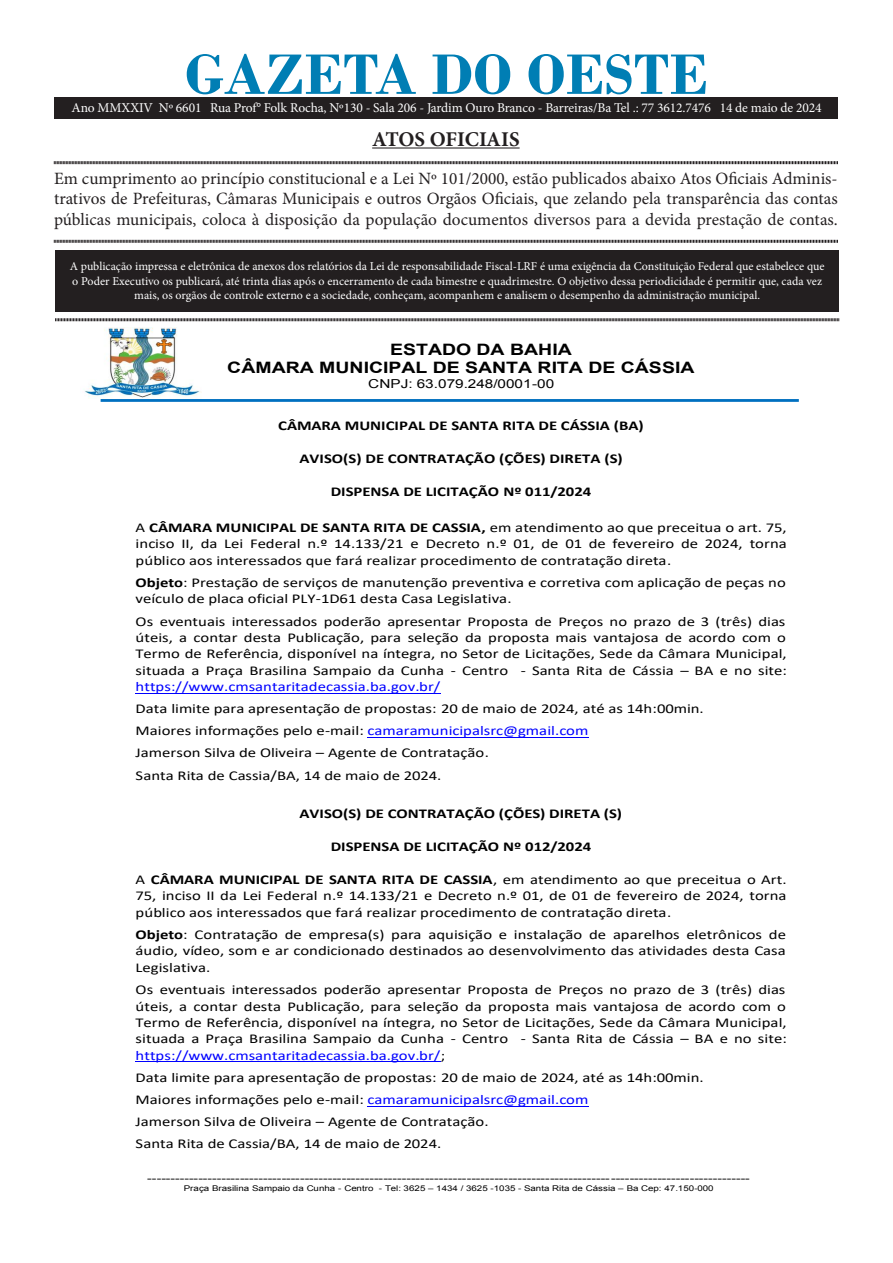
<style>
.page{position:relative;width:893px;height:1263px;background:#fff}
.page>*{position:absolute;margin:0;border:0;box-sizing:border-box;transform-origin:0 0}
.t1{font:700 60px "Bodoni";color:#007eb4}
.t2{font:700 21px "Minion Pro";letter-spacing:-.005em;color:#231f20}
.t3{font:17.25px/20.7px "Minion Pro";color:#231f20;text-align:justify}
.t4{font:700 15.75px/18px "Arial";letter-spacing:.005em;color:#000;scale:1.24 1}
.t5{font:13.5px/16.5px "Calibri";color:#000;text-align:justify;scale:1.24 1}
.t6{font:700 13.5px "Calibri";color:#000;scale:1.24 1}
.t7{font:13.5px "Minion Pro";letter-spacing:-.01em;color:#fff}
.t8{font:12.3px "Arial";letter-spacing:.005em;color:#000;scale:1.24 1}
.t9{font:12px/14.4px "Minion Pro";color:#fff;text-align:center}
.t10{font:11.25px "Arial";color:#000;scale:1.24 1}
.t11{font:7.8px "Arial";letter-spacing:-.01em;color:#000;scale:1.24 1}
.s1{font-weight:700}
.s2{color:#00f}
</style>
<div class="page">
<div style="left:55px;top:250px;width:784px;height:61px;background:#231f20"></div>
<hr style="left:372px;top:147px;width:148px;height:2px;background:#231f20">
<svg style="left:54px;top:161px;width:784px;height:4px;background:#908e8e"></svg>
<svg style="left:54px;top:239px;width:784px;height:4px;background:#908e8e"></svg>
<svg style="left:55px;top:318px;width:784px;height:4px;background:#908e8e"></svg>
<div style="left:54px;top:98px;width:784px;height:20px;background:#231f20"></div>
<img style="left:85px;top:328px;width:117px;height:71px">
<hr style="left:101px;top:399px;width:698px;height:3px;background:#0070c0">
<hr style="left:136px;top:693px;width:305px;height:1px;background:#00f">
<hr style="left:367px;top:737px;width:221px;height:1px;background:#00f">
<hr style="left:136px;top:1061px;width:305px;height:1px;background:#00f">
<hr style="left:367px;top:1105px;width:221px;height:1px;background:#00f">
<p class="t1" style="left:185px;top:39px;width:525px">GAZETA DO OESTE</p>
<p class="t2" style="left:372px;top:124px;width:149px">ATOS OFICIAIS</p>
<p class="t3" style="left:54px;top:168px;width:785px">Em cumprimento ao princípio constitucional e a Lei Nº 101/2000, estão publicados abaixo Atos Oficiais Adminis&shy;trativos de Prefeituras, Câmaras Municipais e outros Orgãos Oficiais, que zelando pela transparência das contas públicas municipais, coloca à disposição da população documentos diversos para a devida prestação de contas.</p>
<p class="t9" style="left:70px;top:259px;width:756px">A publicação impressa e eletrônica de anexos dos relatórios da Lei de responsabilidade Fiscal-LRF é uma exigência da Constituição Federal que estabelece que o Poder Executivo os publicará, até trinta dias após o encerramento de cada bimestre e quadrimestre. O objetivo dessa periodicidade é permitir que, cada vez mais, os orgãos de controle externo e a sociedade, conheçam, acompanhem e analisem o desempenho da administração municipal.</p>
<p class="t7" style="left:72px;top:98px;width:751px">Ano MMXXIV Nº 6601 Rua Prof° Folk Rocha, Nº130 - Sala 206 - Jardim Ouro Branco - Barreiras/Ba Tel .: 77 3612.7476 14 de maio de 2024</p>
<p class="t4" style="left:227px;top:341px;width:378px;text-indent:163px">ESTADO DA BAHIA<br>CÂMARA MUNICIPAL DE SANTA RITA DE CÁSSIA</p>
<p class="t8" style="left:368px;top:376px;width:151px">CNPJ: 63.079.248/0001-00</p>
<p class="t6" style="left:278px;top:416px;width:296px">CÂMARA MUNICIPAL DE SANTA RITA DE CÁSSIA (BA)</p>
<p class="t6" style="left:300px;top:449px;width:262px">AVISO(S) DE CONTRATAÇÃO (ÇÕES) DIRETA (S)</p>
<p class="t6" style="left:331px;top:482px;width:212px">DISPENSA DE LICITAÇÃO Nº 011/2024</p>
<p class="t5" style="left:136px;top:519px;width:527px">A <span class="s1">CÂMARA MUNICIPAL DE SANTA RITA DE CASSIA,</span> em atendimento ao que preceitua o art. 75, inciso II, da Lei Federal n.º 14.133/21 e Decreto n.º 01, de 01 de fevereiro de 2024, torna público aos interessados que fará realizar procedimento de contratação direta.</p>
<p class="t5" style="left:136px;top:574px;width:526px"><span class="s1">Objeto</span>: Prestação de serviços de manutenção preventiva e corretiva com aplicação de peças no veículo de placa oficial PLY-1D61 desta Casa Legislativa.</p>
<p class="t5" style="left:136px;top:612px;width:527px">Os eventuais interessados poderão apresentar Proposta de Preços no prazo de 3 (três) dias úteis, a contar desta Publicação, para seleção da proposta mais vantajosa de acordo com o Termo de Referência, disponível na íntegra, no Setor de Licitações, Sede da Câmara Municipal, situada a Praça Brasilina Sampaio da Cunha - Centro - Santa Rita de Cássia – BA e no site: <span class="s2">https://www.cmsantaritadecassia.ba.gov.br/</span></p>
<p class="t5" style="left:136px;top:697px;width:460px;line-height:22px;text-align:left">Data limite para apresentação de propostas: 20 de maio de 2024, até as 14h:00min.<br>Maiores informações pelo e-mail: <span class="s2">camaramunicipalsrc@gmail.com<br></span>Jamerson Silva de Oliveira – Agente de Contratação.<br>Santa Rita de Cassia/BA, 14 de maio de 2024.</p>
<p class="t6" style="left:300px;top:804px;width:262px">AVISO(S) DE CONTRATAÇÃO (ÇÕES) DIRETA (S)</p>
<p class="t6" style="left:331px;top:837px;width:212px">DISPENSA DE LICITAÇÃO Nº 012/2024</p>
<p class="t5" style="left:136px;top:871px;width:526px">A <span class="s1">CÂMARA MUNICIPAL DE SANTA RITA DE CASSIA</span>, em atendimento ao que preceitua o Art.<br>75, inciso II da Lei Federal n.º 14.133/21 e Decreto n.º 01, de 01 de fevereiro de 2024, torna público aos interessados que fará realizar procedimento de contratação direta.</p>
<p class="t5" style="left:136px;top:926px;width:526px"><span class="s1">Objeto</span>: Contratação de empresa(s) para aquisição e instalação de aparelhos eletrônicos de áudio, vídeo, som e ar condicionado destinados ao desenvolvimento das atividades desta Casa Legislativa.</p>
<p class="t5" style="left:136px;top:981px;width:527px">Os eventuais interessados poderão apresentar Proposta de Preços no prazo de 3 (três) dias úteis, a contar desta Publicação, para seleção da proposta mais vantajosa de acordo com o Termo de Referência, disponível na íntegra, no Setor de Licitações, Sede da Câmara Municipal, situada a Praça Brasilina Sampaio da Cunha - Centro - Santa Rita de Cássia – BA e no site: <span class="s2">https://www.cmsantaritadecassia.ba.gov.br/</span>;</p>
<p class="t5" style="left:136px;top:1066px;width:460px;line-height:22px;text-align:left">Data limite para apresentação de propostas: 20 de maio de 2024, até as 14h:00min.<br>Maiores informações pelo e-mail: <span class="s2">camaramunicipalsrc@gmail.com<br></span>Jamerson Silva de Oliveira – Agente de Contratação.<br>Santa Rita de Cassia/BA, 14 de maio de 2024.</p>
<p class="t10" style="left:147px;top:1170px;width:487px">----------------------------------------------------------------------------------------------------------------------------------</p>
<p class="t11" style="left:184px;top:1183px;width:429px">Praça Brasilina Sampaio da Cunha - Centro - Tel: 3625 – 1434 / 3625 -1035 - Santa Rita de Cássia – Ba Cep: 47.150-000</p>
</div>
